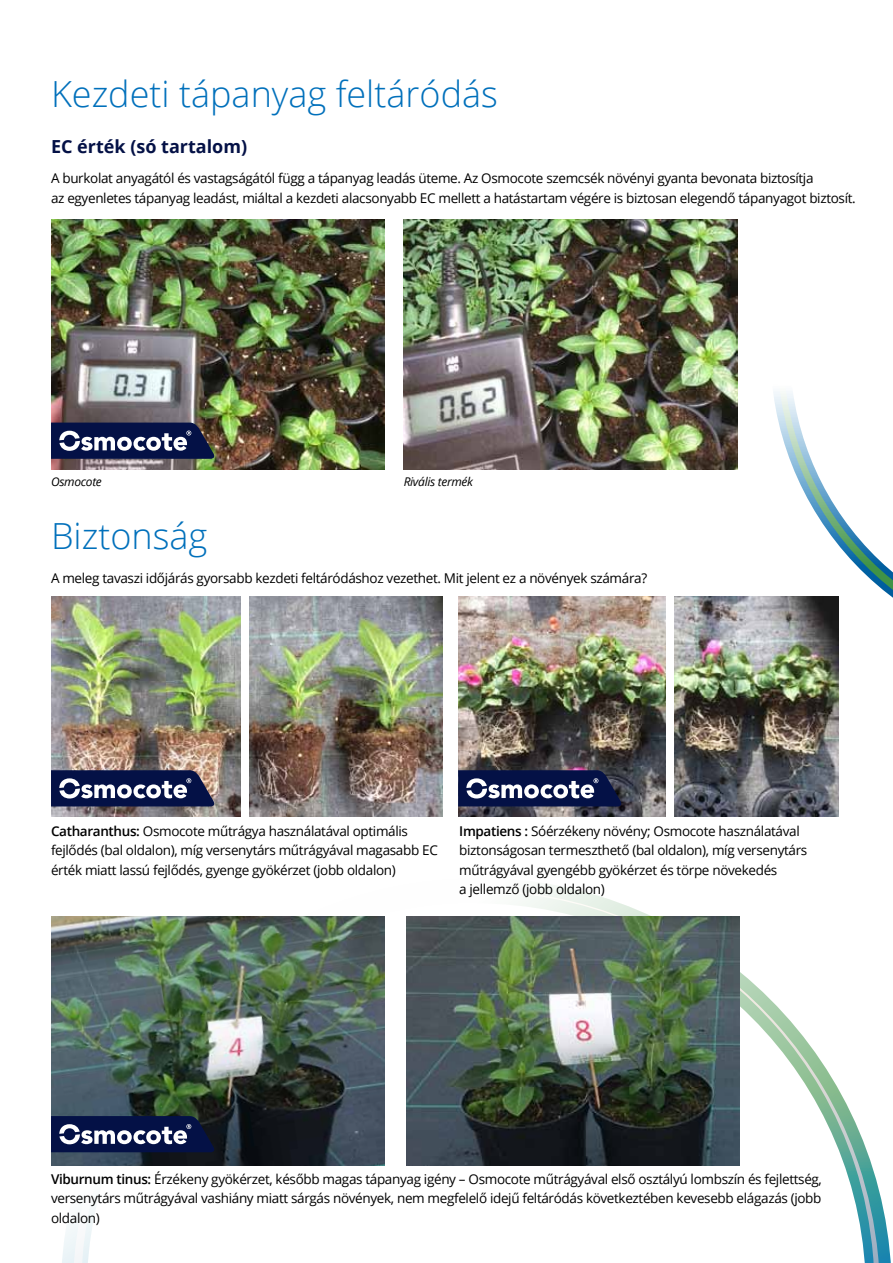
<style>
.page{position:relative;width:893px;height:1263px;background:#fff}
.page>*{position:absolute;margin:0;border:0;box-sizing:border-box;transform-origin:0 0}
.t1{font:300 36px "Open Sans";color:#0070bb}
.t2{font:700 18px "Open Sans";color:#041146}
.t3{font:13.5px/19.5px "Open Sans";letter-spacing:-.025em;color:#000}
.t4{font:italic 12px "Open Sans";letter-spacing:-.025em;color:#000}
.s1{font-weight:600}
</style>
<div class="page">
<svg style="left:61px;top:884px;width:830px;height:379px"></svg>
<svg style="left:73px;top:890px;width:569px;height:373px"></svg>
<img style="left:51px;top:916px;width:334px;height:249px">
<img style="left:51px;top:220px;width:334px;height:249px">
<img style="left:406px;top:916px;width:334px;height:249px">
<img style="left:404px;top:220px;width:309px;height:249px">
<svg style="left:51px;top:423px;width:166px;height:36px"></svg>
<img style="left:713px;top:219px;width:64px;height:251px">
<svg style="left:777px;top:391px;width:116px;height:207px"></svg>
<img style="left:51px;top:596px;width:392px;height:221px">
<img style="left:458px;top:596px;width:381px;height:221px">
<svg style="left:51px;top:770px;width:166px;height:36px"></svg>
<svg style="left:51px;top:1116px;width:166px;height:36px"></svg>
<svg style="left:437px;top:770px;width:187px;height:36px"></svg>
<div style="left:241px;top:590px;width:8px;height:231px;background:#fff"></div>
<div style="left:666px;top:590px;width:7px;height:231px;background:#fff"></div>
<h1 class="t1" style="left:51px;top:69px;width:448px">Kezdeti tápanyag feltáródás</h1>
<h2 class="t2" style="left:51px;top:133px;width:198px">EC érték (só tartalom)</h2>
<p class="t3" style="left:51px;top:168px;width:806px">A burkolat anyagától és vastagságától függ a tápanyag leadás üteme. Az Osmocote szemcsék növényi gyanta bevonata biztosítja<br>az egyenletes tápanyag leadást, miáltal a kezdeti alacsonyabb EC mellett a hatástartam végére is biztosan elegendő tápanyagot biztosít.</p>
<p class="t4" style="left:51px;top:474px;width:52px">Osmocote</p>
<p class="t4" style="left:404px;top:474px;width:71px">Rivális termék</p>
<h1 class="t1" style="left:51px;top:511px;width:158px">Biztonság</h1>
<p class="t3" style="left:51px;top:568px;width:598px">A meleg tavaszi időjárás gyorsabb kezdeti feltáródáshoz vezethet. Mit jelent ez a növények számára?</p>
<p class="t3" style="left:51px;top:821px;width:388px"><span class="s1">Catharanthus:</span> Osmocote műtrágya használatával optimális fejlődés (bal oldalon), míg versenytárs műtrágyával magasabb EC érték miatt lassú fejlődés, gyenge gyökérzet (jobb oldalon)</p>
<p class="t3" style="left:459px;top:821px;width:350px"><span class="s1">Impatiens :</span> Sóérzékeny növény; Osmocote használatával biztonságosan termeszthető (bal oldalon), míg versenytárs műtrágyával gyengébb gyökérzet és törpe növekedés<br>a jellemző (jobb oldalon)</p>
<p class="t3" style="left:51px;top:1168px;width:772px;text-align:justify"><span class="s1">Viburnum tinus:</span> Érzékeny gyökérzet, később magas tápanyag igény – Osmocote műtrágyával első osztályú lombszín és fejlettség, versenytárs műtrágyával vashiány miatt sárgás növények, nem megfelelő idejű feltáródás következtében kevesebb elágazás (jobb oldalon)</p>
</div>
